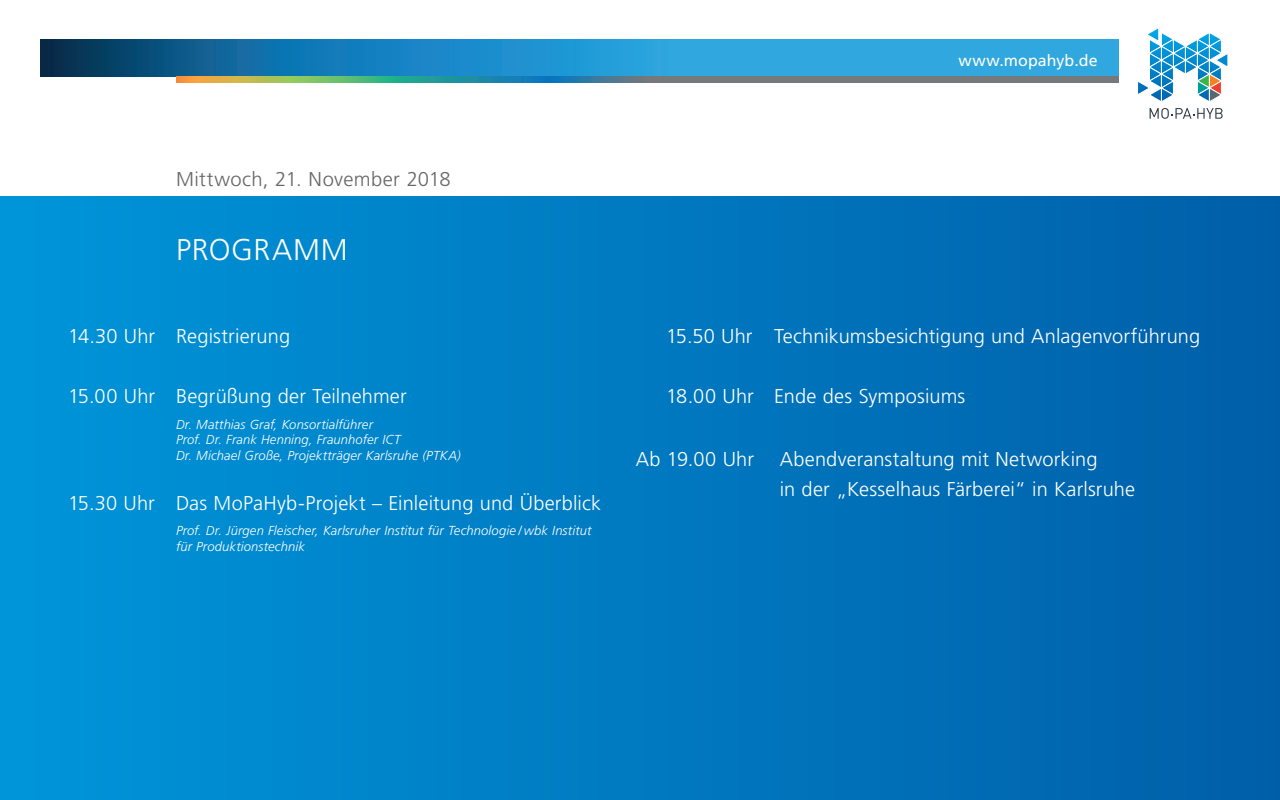
<style>
.page{position:relative;width:1280px;height:800px;background:#fff}
.page>*{position:absolute;margin:0;border:0;box-sizing:border-box;transform-origin:0 0}
.t1{font:300 30px "Frutiger LT Std";letter-spacing:.02em;color:#fff}
.t2{font:300 20px/30px "Frutiger LT Std";letter-spacing:.005em;color:#fff}
.t3{font:300 20px "Frutiger LT Std";letter-spacing:.015em;color:#666}
.t4{font:16px "Frutiger LT Std";letter-spacing:.005em;color:#fff}
.t5{font:italic 300 13px/15.6px "Frutiger LT Std";letter-spacing:.01em;color:#fff}
</style>
<div class="page">
<svg style="left:1138px;top:28px;width:90px;height:91px"></svg>
<svg style="left:40px;top:40px;width:1079px;height:36px"></svg>
<svg style="left:176px;top:77px;width:943px;height:6px"></svg>
<div style="left:0;top:196px;width:1280px;height:604px;background:linear-gradient(to right,#0095d9,#005ea8)"></div>
<p class="t4" style="left:958px;top:51px;width:141px">www.mopahyb.de</p>
<p class="t3" style="left:176px;top:168px;width:276px">Mittwoch, 21. November 2018</p>
<h1 class="t1" style="left:176px;top:233px;width:173px">PROGRAMM</h1>
<p class="t2" style="left:68px;top:321px;width:224px">14.30 Uhr Registrierung</p>
<p class="t2" style="left:68px;top:381px;width:340px">15.00 Uhr Begrüßung der Teilnehmer</p>
<p class="t5" style="left:176px;top:416px;width:286px">Dr. Matthias Graf, Konsortialführer<br>Prof. Dr. Frank Henning, Fraunhofer ICT<br>Dr. Michael Große, Projektträger Karlsruhe (PTKA)</p>
<p class="t2" style="left:68px;top:488px;width:535px">15.30 Uhr Das MoPaHyb-Projekt – Einleitung und Überblick</p>
<p class="t5" style="left:176px;top:523px;width:417px">Prof. Dr. Jürgen Fleischer, Karlsruher Institut für Technologie / wbk Institut für Produktionstechnik</p>
<p class="t2" style="left:666px;top:321px;width:536px">15.50 Uhr Technikumsbesichtigung und Anlagenvorführung</p>
<p class="t2" style="left:666px;top:381px;width:301px">18.00 Uhr Ende des Symposiums</p>
<p class="t2" style="left:636px;top:444px;width:120px">Ab 19.00 Uhr</p>
<p class="t2" style="left:780px;top:444px;width:357px">Abendveranstaltung mit Networking<br>in der „Kesselhaus Färberei“ in Karlsruhe</p>
</div>
